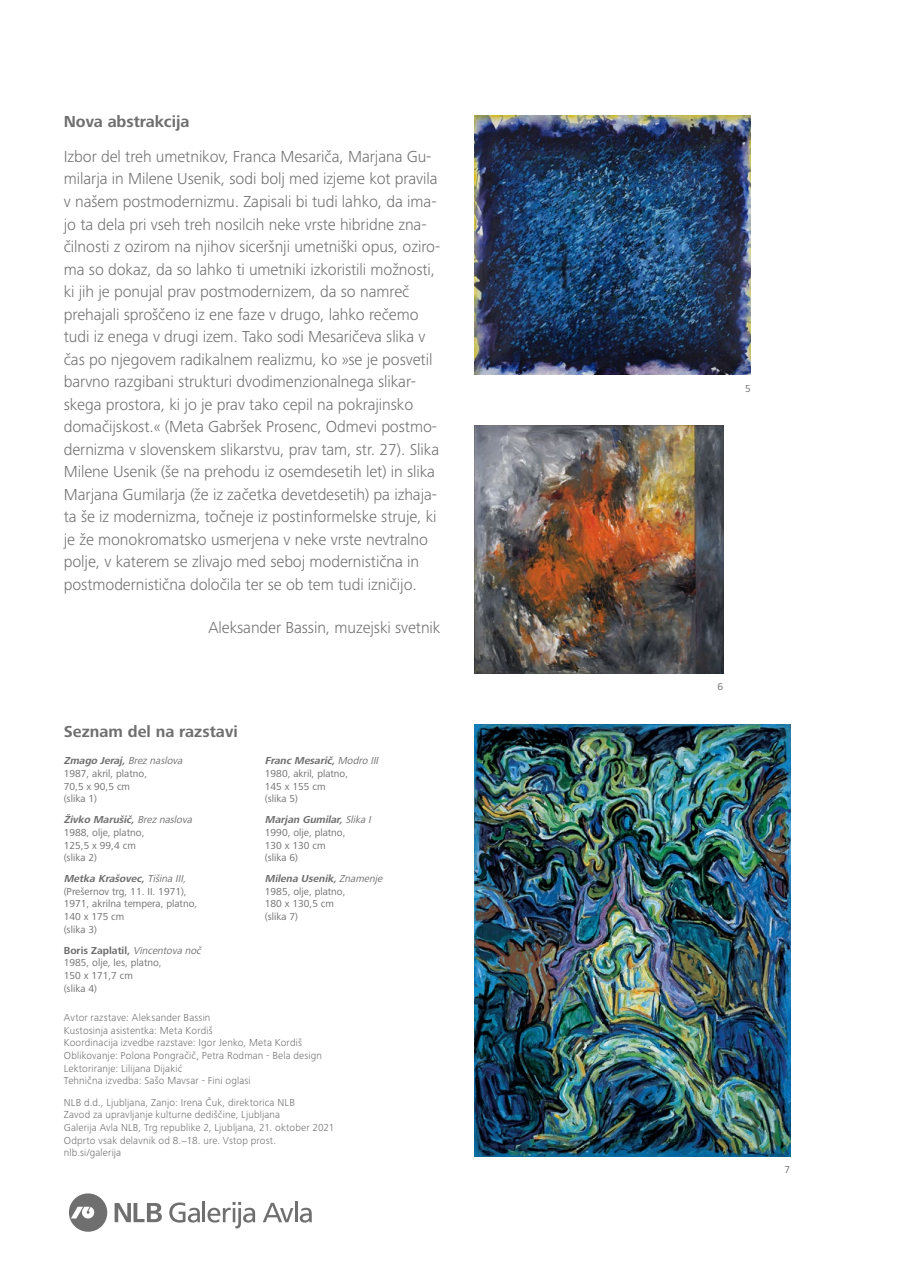
<style>
.page{position:relative;width:915px;height:1276px;background:#fff}
.page>*{position:absolute;margin:0;border:0;box-sizing:border-box;transform-origin:0 0}
.t1{font:300 16.5px/22.5px "Frutiger Next LTW1 G";letter-spacing:-.005em;color:#706f6f}
.t2{font:700 16.5px "Frutiger Next LTW1 G";letter-spacing:-.005em;color:#706f6f}
.t3{font:10.5px/12.6px "Frutiger Next LTW1 G";color:#706f6f}
.t4{font:300 10.5px/12.6px "Frutiger Next LTW1 G";letter-spacing:.015em;color:#706f6f}
.s1{font-weight:700;font-style:italic}
.s2{font-style:italic}
.s3{font-weight:700}
</style>
<div class="page">
<img style="left:474px;top:116px;width:276px;height:259px">
<img style="left:474px;top:425px;width:249px;height:249px">
<img style="left:474px;top:725px;width:316px;height:431px">
<svg style="left:69px;top:1193px;width:38px;height:38px"></svg>
<svg style="left:114px;top:1203px;width:48px;height:19px"></svg>
<svg style="left:169px;top:1202px;width:31px;height:20px"></svg>
<hr style="left:202px;top:1201px;width:3px;height:21px;background:#706f6f">
<svg style="left:207px;top:1202px;width:48px;height:26px"></svg>
<svg style="left:263px;top:1202px;width:30px;height:20px"></svg>
<hr style="left:295px;top:1201px;width:2px;height:21px;background:#706f6f">
<svg style="left:299px;top:1207px;width:13px;height:15px"></svg>
<p class="t2" style="left:64px;top:112px;width:127px">Nova abstrakcija</p>
<p class="t1" style="left:64px;top:145px;width:378px">Izbor del treh umetnikov, Franca Mesariča, Marjana Gu&shy;milarja in Milene Usenik, sodi bolj med izjeme kot pravila v našem postmodernizmu. Zapisali bi tudi lahko, da ima&shy;jo ta dela pri vseh treh nosilcih neke vrste hibridne zna&shy;čilnosti z ozirom na njihov siceršnji umetniški opus, oziro&shy;ma so dokaz, da so lahko ti umetniki izkoristili možnosti, ki jih je ponujal prav postmodernizem, da so namreč prehajali sproščeno iz ene faze v drugo, lahko rečemo tudi iz enega v drugi izem. Tako sodi Mesaričeva slika v čas po njegovem radikalnem realizmu, ko »se je posvetil barvno razgibani strukturi dvodimenzionalnega slikar&shy;skega prostora, ki jo je prav tako cepil na pokrajinsko domačijskost.« (Meta Gabršek Prosenc, Odmevi postmo&shy;dernizma v slovenskem slikarstvu, prav tam, str. 27). Slika Milene Usenik (še na prehodu iz osemdesetih let) in slika Marjana Gumilarja (že iz začetka devetdesetih) pa izhaja&shy;ta še iz modernizma, točneje iz postinformelske struje, ki je že monokromatsko usmerjena v neke vrste nevtralno polje, v katerem se zlivajo med seboj modernistična in postmodernistična določila ter se ob tem tudi izničijo.</p>
<p class="t1" style="left:208px;top:617px;width:233px">Aleksander Bassin, muzejski svetnik</p>
<p class="t2" style="left:64px;top:722px;width:175px">Seznam del na razstavi</p>
<p class="t3" style="left:64px;top:755px;width:123px"><span class="s1">Zmago Jeraj,</span><span class="s2">Breznaslova<br></span>1987, akril, platno,<br>70,5 x 90,5 cm<br>(slika 1)</p>
<p class="t3" style="left:64px;top:814px;width:132px"><span class="s1">Živko Marušič,</span><span class="s2">Breznaslova<br></span>1988, olje, platno,<br>125,5 x 99,4 cm<br>(slika 2)</p>
<p class="t3" style="left:64px;top:872px;width:135px"><span class="s1">Metka Krašovec,</span><span class="s2">Tišina III, </span>(Prešernov trg, 11. II. 1971),<br>1971, akrilna tempera, platno,<br>140 x 175 cm<br>(slika 3)</p>
<p class="t3" style="left:64px;top:944px;width:141px"><span class="s3">Boris Zaplatil,</span> <span class="s2">Vincentova noč<br></span>1985, olje, les, platno,<br>150 x 171,7 cm<br>(slika 4)</p>
<p class="t3" style="left:265px;top:755px;width:117px"><span class="s1">FrancMesarič,</span><span class="s2">Modro III<br></span>1980, akril, platno,<br>145 x 155 cm<br>(slika 5)</p>
<p class="t3" style="left:265px;top:814px;width:110px"><span class="s1">Marjan Gumilar,</span><span class="s2">Slika I<br></span>1990, olje, platno,<br>130 x 130 cm<br>(slika 6)</p>
<p class="t3" style="left:265px;top:872px;width:121px"><span class="s1">Milena Usenik,</span><span class="s2">Znamenje<br></span>1985, olje, platno,<br>180 x 130,5 cm<br>(slika 7)</p>
<p class="t4" style="left:64px;top:1011px;width:260px">Avtor razstave: Aleksander Bassin<br>Kustosinja asistentka: Meta Kordiš<br>Koordinacija izvedbe razstave: Igor Jenko, Meta Kordiš Oblikovanje: Polona Pongračič, Petra Rodman - Bela design Lektoriranje: Lilijana Dijakić<br>Tehnična izvedba: Sašo Mavsar - Fini oglasi</p>
<p class="t4" style="left:64px;top:1096px;width:272px">NLB d.d., Ljubljana, Zanjo: Irena Čuk, direktorica NLB<br>Zavod za upravljanje kulturne dediščine, Ljubljana<br>Galerija Avla NLB, Trg republike 2, Ljubljana, 21. oktober 2021<br>Odprto vsak delavnik od 8.−18. ure. Vstop prost. nlb.si/galerija</p>
<p class="t3" style="left:744px;top:382px;width:7px">5</p>
<p class="t3" style="left:717px;top:680px;width:7px">6</p>
<p class="t3" style="left:784px;top:1163px;width:7px">7</p>
</div>
